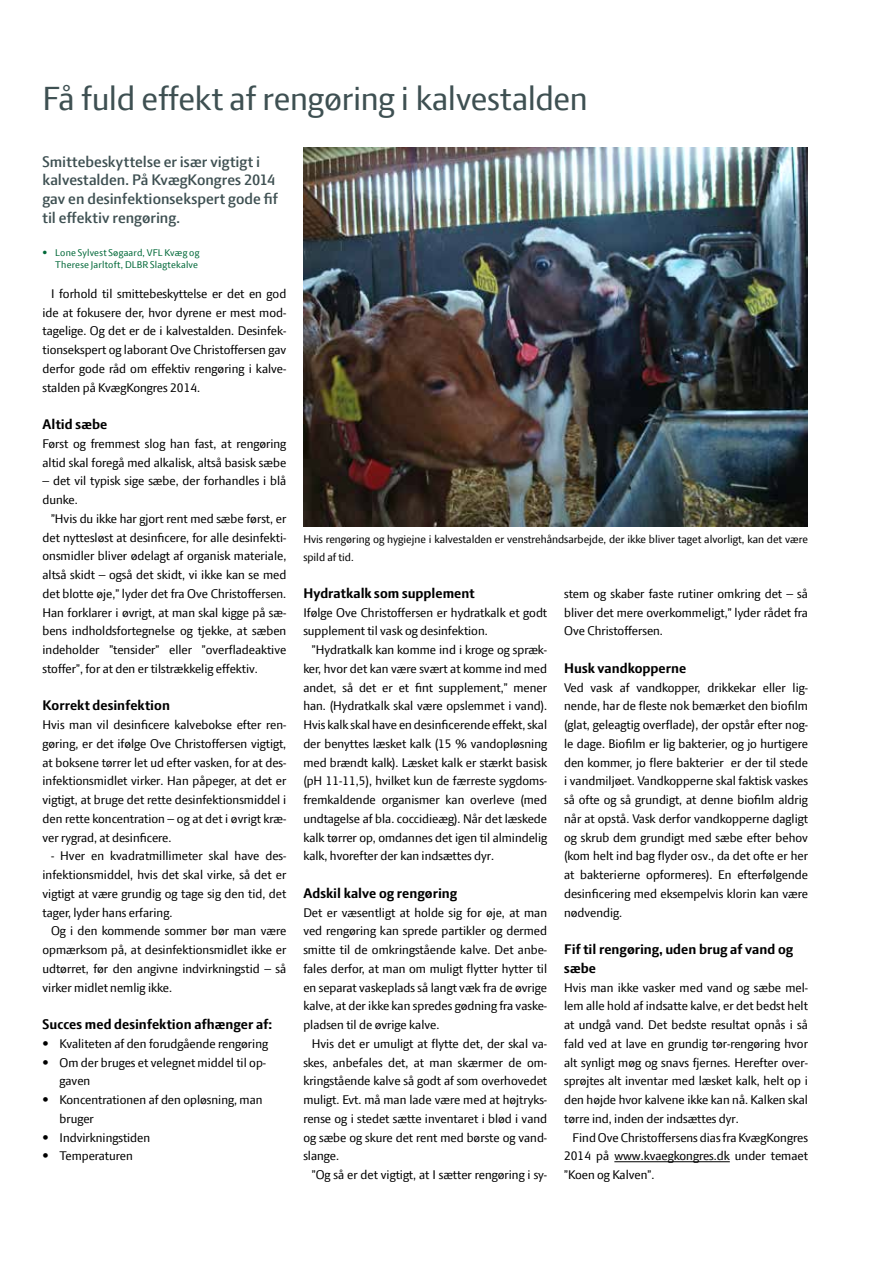
<style>
.page{position:relative;width:893px;height:1263px;background:#fff}
.page>*{position:absolute;margin:0;border:0;box-sizing:border-box;transform-origin:0 0}
.t1{font:36px "LF Press Sans";letter-spacing:-.005em;color:#3e5052}
.t2{font:600 16.5px/18.8px "LF Press Sans";color:#3e5052}
.t3{font:700 15px/18.8px "LF Press Sans";letter-spacing:.005em;color:#000}
.t4{font:13.5px/18.8px "LF Press Sans";color:#000;text-align:justify}
.t5{font:12px/18px "LF Press Sans";color:#000}
.t6{font:10.5px/12px "LF Press Sans";letter-spacing:.02em;color:#006838;text-align:right}
</style>
<div class="page">
<hr style="left:614px;top:1161px;width:116px;height:1px;background:#000">
<img style="left:303px;top:148px;width:505px;height:378px">
<h1 class="t1" style="left:43px;top:78px;width:547px">Få fuld effekt af rengøring i kalvestalden</h1>
<p class="t2" style="left:43px;top:152px;width:237px">Smittebeskyttelse er især vigtigt i kalvestalden. På KvægKongres 2014 gav en desinfektionsekspert gode fif til effektiv rengøring.</p>
<p class="t6" style="left:43px;top:246px;width:158px">• Lone Sylvest Søgaard, VFL Kvæg og<br>Therese Jarltoft, DLBR Slagtekalve</p>
<p class="t4" style="left:43px;top:284px;width:245px;text-indent:9px">I forhold til smittebeskyttelse er det en god ide at fokusere der, hvor dyrene er mest mod&shy;tagelige. Og det er de i kalvestalden. Desinfek&shy;tionsekspert og laborant Ove Christoffersen gav derfor gode råd om effektiv rengøring i kalve&shy;stalden på KvægKongres 2014.</p>
<p class="t3" style="left:43px;top:415px;width:66px">Altid sæbe</p>
<p class="t4" style="left:43px;top:434px;width:245px">Først og fremmest slog han fast, at rengøring altid skal foregå med alkalisk, altså basisk sæbe</p>
<p class="t4" style="left:43px;top:471px;width:245px">– det vil typisk sige sæbe, der forhandles i blå dunke.</p>
<p class="t4" style="left:43px;top:509px;width:245px;text-indent:9px">”Hvis du ikke har gjort rent med sæbe først, er det nyttesløst at desinficere, for alle desinfekti&shy;onsmidler bliver ødelagt af organisk materiale, altså skidt – også det skidt, vi ikke kan se med det blotte øje,” lyder det fra Ove Christoffersen.<br>Han forklarer i øvrigt, at man skal kigge på sæ&shy;bens indholdsfortegnelse og tjekke, at sæben indeholder ”tensider” eller ”overfladeaktive stoffer”, for at den er tilstrækkelig effektiv.</p>
<p class="t3" style="left:43px;top:696px;width:129px">Korrekt desinfektion</p>
<p class="t4" style="left:43px;top:715px;width:245px">Hvis man vil desinficere kalvebokse efter ren&shy;gøring, er det ifølge Ove Christoffersen vigtigt, at boksene tørrer let ud efter vasken, for at des&shy;infektionsmidlet virker. Han påpeger, at det er vigtigt, at bruge det rette desinfektionsmiddel i den rette koncentration – og at det i øvrigt kræ&shy;ver rygrad, at desinficere.</p>
<p class="t4" style="left:43px;top:846px;width:245px;text-indent:9px">- Hver en kvadratmillimeter skal have des&shy;infektionsmiddel, hvis det skal virke, så det er vigtigt at være grundig og tage sig den tid, det tager, lyder hans erfaring.</p>
<p class="t4" style="left:43px;top:921px;width:245px;text-indent:9px">Og i den kommende sommer bør man være opmærksom på, at desinfektionsmidlet ikke er udtørret, før den angivne indvirkningstid – så virker midlet nemlig ikke.</p>
<p class="t3" style="left:43px;top:1015px;width:231px">Succes med desinfektion afhænger af:</p>
<p class="t4" style="left:43px;top:1034px;width:227px">• Kvaliteten af den forudgående rengøring</p>
<p class="t4" style="left:60px;top:1053px;width:208px;text-indent:-17px">• Om der bruges et velegnet middel til op&shy;gaven</p>
<p class="t4" style="left:60px;top:1090px;width:204px;text-indent:-17px">• Koncentrationen af den opløsning, man bruger</p>
<p class="t4" style="left:43px;top:1128px;width:109px">• Indvirkningstiden</p>
<p class="t4" style="left:43px;top:1146px;width:92px">• Temperaturen</p>
<p class="t5" style="left:303px;top:530px;width:506px">Hvis rengøring og hygiejne i kalvestalden er venstrehåndsarbejde, der ikke bliver taget alvorligt, kan det være spild af tid.</p>
<p class="t3" style="left:303px;top:583px;width:173px">Hydratkalk som supplement</p>
<p class="t4" style="left:303px;top:603px;width:245px">Ifølge Ove Christoffersen er hydratkalk et godt supplement til vask og desinfektion.</p>
<p class="t4" style="left:303px;top:640px;width:245px;text-indent:9px">”Hydratkalk kan komme ind i kroge og spræk&shy;ker, hvor det kan være svært at komme ind med andet, så det er et fint supplement,” mener han. (Hydratkalk skal være opslemmet i vand).<br>Hvis kalk skal have en desinficerende effekt, skal der benyttes læsket kalk (15 % vandopløsning med brændt kalk). Læsket kalk er stærkt basisk (pH 11-11,5), hvilket kun de færreste sygdoms&shy;fremkaldende organismer kan overleve (med undtagelse af bla. coccidieæg). Når det læskede kalk tørrer op, omdannes det igen til almindelig kalk, hvorefter der kan indsættes dyr.</p>
<p class="t3" style="left:303px;top:883px;width:155px">Adskil kalve og rengøring</p>
<p class="t4" style="left:303px;top:903px;width:245px">Det er væsentligt at holde sig for øje, at man ved rengøring kan sprede partikler og dermed smitte til de omkringstående kalve. Det anbe&shy;fales derfor, at man om muligt flytter hytter til en separat vaskeplads så langt væk fra de øvrige kalve, at der ikke kan spredes gødning fra vaske&shy;pladsen til de øvrige kalve.</p>
<p class="t4" style="left:303px;top:1034px;width:245px;text-indent:9px">Hvis det er umuligt at flytte det, der skal va&shy;skes, anbefales det, at man skærmer de om&shy;kringstående kalve så godt af som overhovedet muligt. Evt. må man lade være med at højtryks&shy;rense og i stedet sætte inventaret i blød i vand og sæbe og skure det rent med børste og vand&shy;slange.</p>
<p class="t4" style="left:312px;top:1165px;width:237px">”Og så er det vigtigt, at I sætter rengøring i sy-</p>
<p class="t4" style="left:564px;top:584px;width:245px">stem og skaber faste rutiner omkring det – så bliver det mere overkommeligt,” lyder rådet fra Ove Christoffersen.</p>
<p class="t3" style="left:564px;top:658px;width:124px">Husk vandkopperne</p>
<p class="t4" style="left:564px;top:678px;width:245px">Ved vask af vandkopper, drikkekar eller lig&shy;nende, har de fleste nok bemærket den biofilm (glat, geleagtig overflade), der opstår efter nog&shy;le dage. Biofilm er lig bakterier, og jo hurtigere den kommer, jo flere bakterier er der til stede i vandmiljøet. Vandkopperne skal faktisk vaskes så ofte og så grundigt, at denne biofilm aldrig når at opstå. Vask derfor vandkopperne dagligt og skrub dem grundigt med sæbe efter behov (kom helt ind bag flyder osv., da det ofte er her at bakterierne opformeres). En efterfølgende desinficering med eksempelvis klorin kan være nødvendig.</p>
<p class="t3" style="left:564px;top:940px;width:231px">Fif til rengøring, uden brug af vand og sæbe</p>
<p class="t4" style="left:564px;top:978px;width:245px">Hvis man ikke vasker med vand og sæbe mel&shy;lem alle hold af indsatte kalve, er det bedst helt at undgå vand. Det bedste resultat opnås i så fald ved at lave en grundig tør-rengøring hvor alt synligt møg og snavs fjernes. Herefter over&shy;sprøjtes alt inventar med læsket kalk, helt op i den højde hvor kalvene ikke kan nå. Kalken skal tørre ind, inden der indsættes dyr.</p>
<p class="t4" style="left:564px;top:1128px;width:245px;text-indent:9px">Find Ove Christoffersens dias fra KvægKongres 2014 på www.kvaegkongres.dk under temaet ”Koen og Kalven”.</p>
</div>
